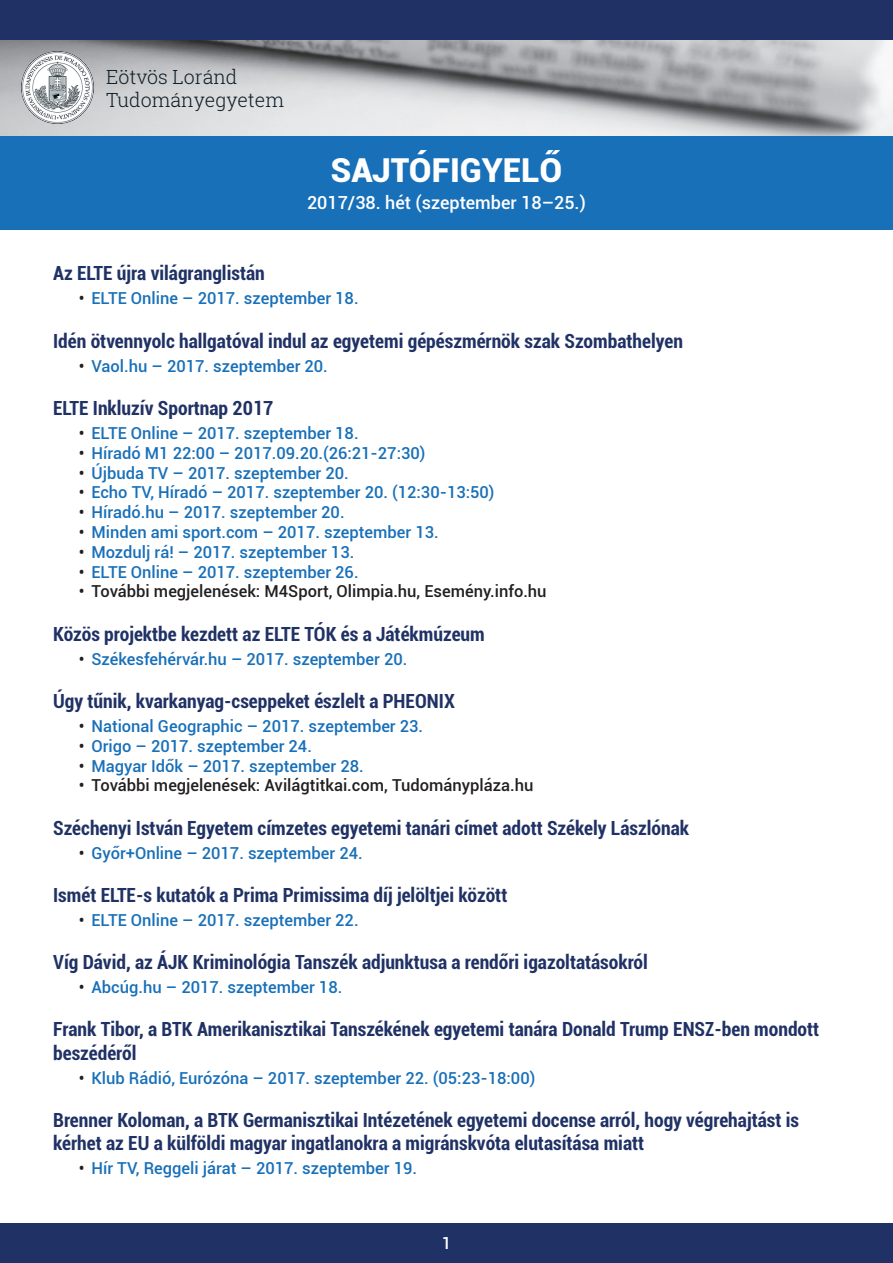
<style>
.page{position:relative;width:893px;height:1263px;background:#fff}
.page>*{position:absolute;margin:0;border:0;box-sizing:border-box;transform-origin:0 0}
.t1{font:900 33px "Roboto";color:#fff}
.t2{font:700 condensed 19.5px/23.4px "Roboto";color:#203265}
.t3{font:300 19.5px/23.4px "Roboto Slab";color:#0e1d27}
.t4{font:500 18px "Roboto";color:#fff}
.t5{font:500 16.5px "Roboto";color:#1870b9}
.t6{font:500 16.5px "Roboto";color:#231f20}
.t7{font:500 16.5px "Roboto";color:#fff}
.s1{color:#231f20}
</style>
<div class="page">
<img style="left:0;top:40px;width:893px;height:96px">
<div style="left:0;top:136px;width:893px;height:94px;background:#1870b9"></div>
<div style="left:0;top:0;width:893px;height:40px;background:#203265"></div>
<img style="left:21px;top:51px;width:73px;height:72px">
<div style="left:0;top:1223px;width:893px;height:40px;background:#203265"></div>
<p class="t3" style="left:106px;top:65px;width:179px">Eötvös Loránd<br>Tudományegyetem</p>
<h1 class="t1" style="left:331px;top:147px;width:233px">SAJTÓFIGYELŐ</h1>
<p class="t4" style="left:307px;top:190px;width:280px">2017/38. hét (szeptember 18–25.)</p>
<p class="t2" style="left:53px;top:261px;width:213px">Az ELTE újra világranglistán</p>
<p class="t5" style="left:79px;top:287px;width:281px"><span class="s1">•</span> ELTE Online – 2017. szeptember 18.</p>
<p class="t2" style="left:53px;top:328px;width:631px">Idén ötvennyolc hallgatóval indul az egyetemi gépészmérnök szak Szombathelyen</p>
<p class="t5" style="left:79px;top:354px;width:251px"><span class="s1">•</span> Vaol.hu – 2017. szeptember 20.</p>
<p class="t2" style="left:53px;top:396px;width:222px">ELTE Inkluzív Sportnap 2017</p>
<p class="t5" style="left:79px;top:421px;width:281px"><span class="s1">•</span> ELTE Online – 2017. szeptember 18.</p>
<p class="t5" style="left:79px;top:441px;width:348px"><span class="s1">•</span> Híradó M1 22:00 – 2017.09.20.(26:21-27:30)</p>
<p class="t5" style="left:79px;top:461px;width:272px"><span class="s1">•</span> Újbuda TV – 2017. szeptember 20.</p>
<p class="t5" style="left:79px;top:481px;width:417px"><span class="s1">•</span> Echo TV, Híradó – 2017. szeptember 20. (12:30-13:50)</p>
<p class="t5" style="left:79px;top:501px;width:267px"><span class="s1">•</span> Híradó.hu – 2017. szeptember 20.</p>
<p class="t5" style="left:79px;top:520px;width:362px"><span class="s1">•</span> Minden ami sport.com – 2017. szeptember 13.</p>
<p class="t5" style="left:79px;top:540px;width:277px"><span class="s1">•</span> Mozdulj rá! – 2017. szeptember 13.</p>
<p class="t5" style="left:79px;top:560px;width:281px"><span class="s1">•</span> ELTE Online – 2017. szeptember 26.</p>
<p class="t6" style="left:79px;top:580px;width:469px">• További megjelenések: M4Sport, Olimpia.hu, Esemény.info.hu</p>
<p class="t2" style="left:53px;top:621px;width:433px">Közös projektbe kezdett az ELTE TÓK és a Játékmúzeum</p>
<p class="t5" style="left:79px;top:647px;width:330px"><span class="s1">•</span> Székesfehérvár.hu – 2017. szeptember 20.</p>
<p class="t2" style="left:53px;top:688px;width:403px">Úgy tűnik, kvarkanyag-cseppeket észlelt a PHEONIX</p>
<p class="t5" style="left:79px;top:714px;width:346px"><span class="s1">•</span> National Geographic – 2017. szeptember 23.</p>
<p class="t5" style="left:79px;top:734px;width:235px"><span class="s1">•</span> Origo – 2017. szeptember 24.</p>
<p class="t5" style="left:79px;top:754px;width:287px"><span class="s1">•</span> Magyar Idők – 2017. szeptember 28.</p>
<p class="t6" style="left:79px;top:774px;width:456px">• További megjelenések: Avilágtitkai.com, Tudománypláza.hu</p>
<p class="t2" style="left:53px;top:815px;width:637px">Széchenyi István Egyetem címzetes egyetemi tanári címet adott Székely Lászlónak</p>
<p class="t5" style="left:79px;top:841px;width:286px"><span class="s1">•</span> Győr+Online – 2017. szeptember 24.</p>
<p class="t2" style="left:53px;top:882px;width:456px">Ismét ELTE-s kutatók a Prima Primissima díj jelöltjei között</p>
<p class="t5" style="left:79px;top:908px;width:281px"><span class="s1">•</span> ELTE Online – 2017. szeptember 22.</p>
<p class="t2" style="left:53px;top:950px;width:596px">Víg Dávid, az ÁJK Kriminológia Tanszék adjunktusa a rendőri igazoltatásokról</p>
<p class="t5" style="left:79px;top:976px;width:265px"><span class="s1">•</span> Abcúg.hu – 2017. szeptember 18.</p>
<p class="t2" style="left:53px;top:1017px;width:768px">Frank Tibor, a BTK Amerikanisztikai Tanszékének egyetemi tanára Donald Trump ENSZ-ben mondott beszédéről</p>
<p class="t5" style="left:79px;top:1066px;width:458px"><span class="s1">•</span> Klub Rádió, Eurózóna – 2017. szeptember 22. (05:23-18:00)</p>
<p class="t2" style="left:53px;top:1107px;width:747px">Brenner Koloman, a BTK Germanisztikai Intézetének egyetemi docense arról, hogy végrehajtást is kérhet az EU a külföldi magyar ingatlanokra a migránskvóta elutasítása miatt</p>
<p class="t5" style="left:79px;top:1157px;width:340px"><span class="s1">•</span> Hír TV, Reggeli járat – 2017. szeptember 19.</p>
<p class="t7" style="left:442px;top:1232px;width:11px">1</p>
</div>
